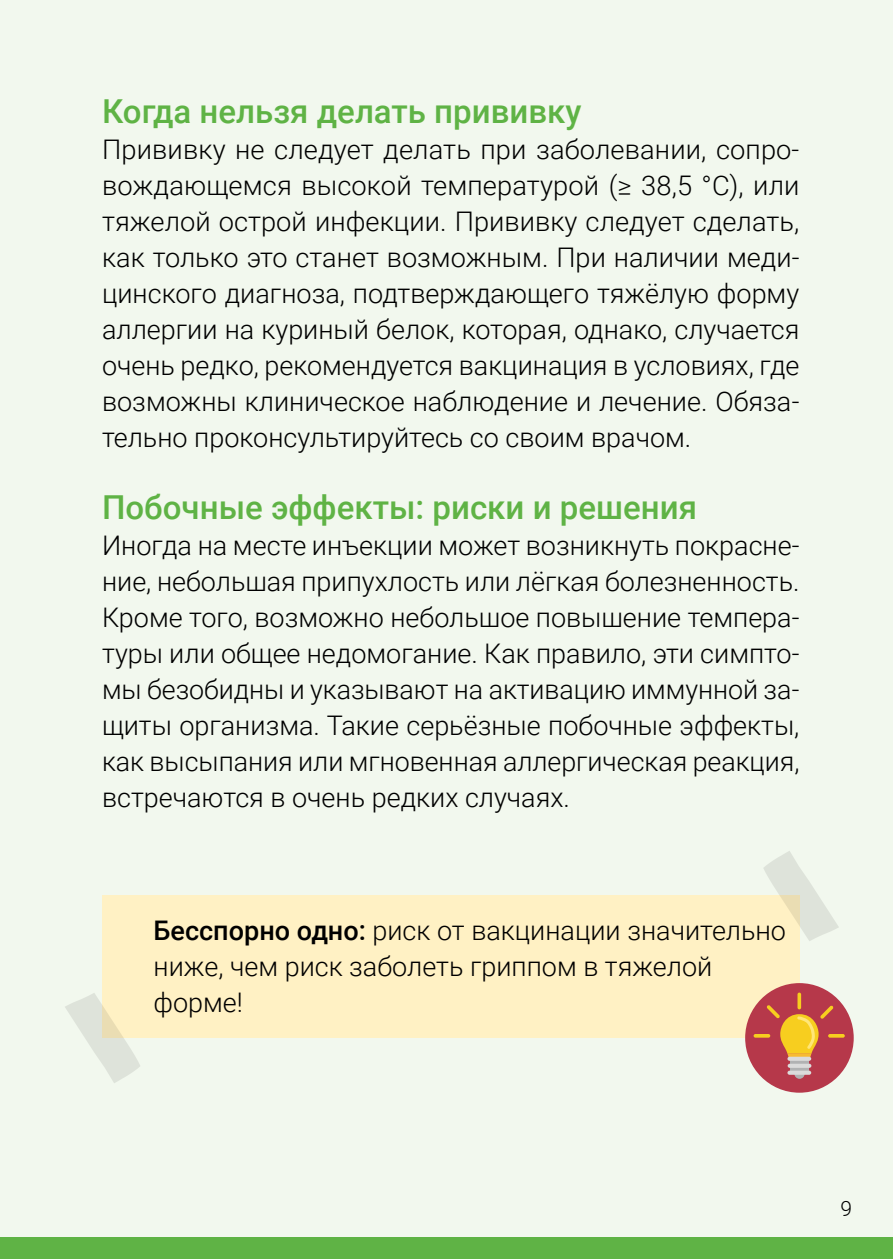
<style>
.page{position:relative;width:893px;height:1259px;background:#fff}
.page>*{position:absolute;margin:0;border:0;box-sizing:border-box;transform-origin:0 0}
.t1{font:500 33px "Roboto";color:#5fb345}
.P_Notizen{font:300 27px/36px "Roboto";color:#000;text-align:justify}
.t2{font:300 21px "Roboto";color:#000}
.s1{font-weight:500}
</style>
<div class="page">
<div style="left:0;top:0;width:893px;height:1237px;background:#f2f8ee"></div>
<div style="left:0;top:1237px;width:893px;height:22px;background:#5fb345"></div>
<div style="left:103px;top:895px;width:697px;height:142px;background:#fff1c4"></div>
<svg style="left:65px;top:992px;width:75px;height:91px"></svg>
<svg style="left:763px;top:851px;width:76px;height:90px"></svg>
<div style="left:745px;top:983px;width:109px;height:109px;background:#b6384a;border-radius:50%"></div>
<svg style="left:794px;top:1068px;width:11px;height:10px"></svg>
<svg style="left:790px;top:1060px;width:18px;height:10px"></svg>
<hr style="left:787px;top:1056px;width:24px;height:4px;background:#dbdbdb;border-radius:2px">
<div style="left:788px;top:1063px;width:23px;height:5px;background:#dbdbdb;border-radius:2px"></div>
<svg style="left:787px;top:1070px;width:24px;height:4px"></svg>
<svg style="left:797px;top:992px;width:4px;height:17px"></svg>
<hr style="left:828px;top:1034px;width:17px;height:3px;background:#f7ce1f;border-radius:2px">
<hr style="left:754px;top:1034px;width:16px;height:3px;background:#f7ce1f;border-radius:2px">
<svg style="left:767px;top:1005px;width:66px;height:52px"></svg>
<h1 class="t1" style="left:102px;top:88px;width:481px">Когда нельзя делать прививку</h1>
<p class="P_Notizen" style="left:102px;top:130px;width:699px">Прививку не следует делать при заболевании, сопро&shy;вождающемся высокой температурой (≥ 38,5 °C), или тяжелой острой инфекции. Прививку следует сделать, как только это станет возможным. При наличии меди&shy;цинского диагноза, подтверждающего тяжёлую форму аллергии на куриный белок, которая, однако, случается очень редко, рекомендуется вакцинация в условиях, где возможны клиническое наблюдение и лечение. Обяза&shy;тельно проконсультируйтесь со своим врачом.</p>
<h1 class="t1" style="left:102px;top:484px;width:597px">Побочные эффекты: риски и решения</h1>
<p class="P_Notizen" style="left:102px;top:526px;width:699px">Иногда на месте инъекции может возникнуть покрасне&shy;ние, небольшая припухлость или лёгкая болезненность.<br>Кроме того, возможно небольшое повышение темпера&shy;туры или общее недомогание. Как правило, эти симпто&shy;мы безобидны и указывают на активацию иммунной за&shy;щиты организма. Такие серьёзные побочные эффекты, как высыпания или мгновенная аллергическая реакция, встречаются в очень редких случаях.</p>
<p class="P_Notizen" style="left:154px;top:911px;width:634px;text-align:left"><span class="s1">Бесспорно одно:</span> риск от вакцинации значительно ниже, чем риск заболеть гриппом в тяжелой форме!</p>
<p class="t2" style="left:840px;top:1194px;width:13px">9</p>
</div>
